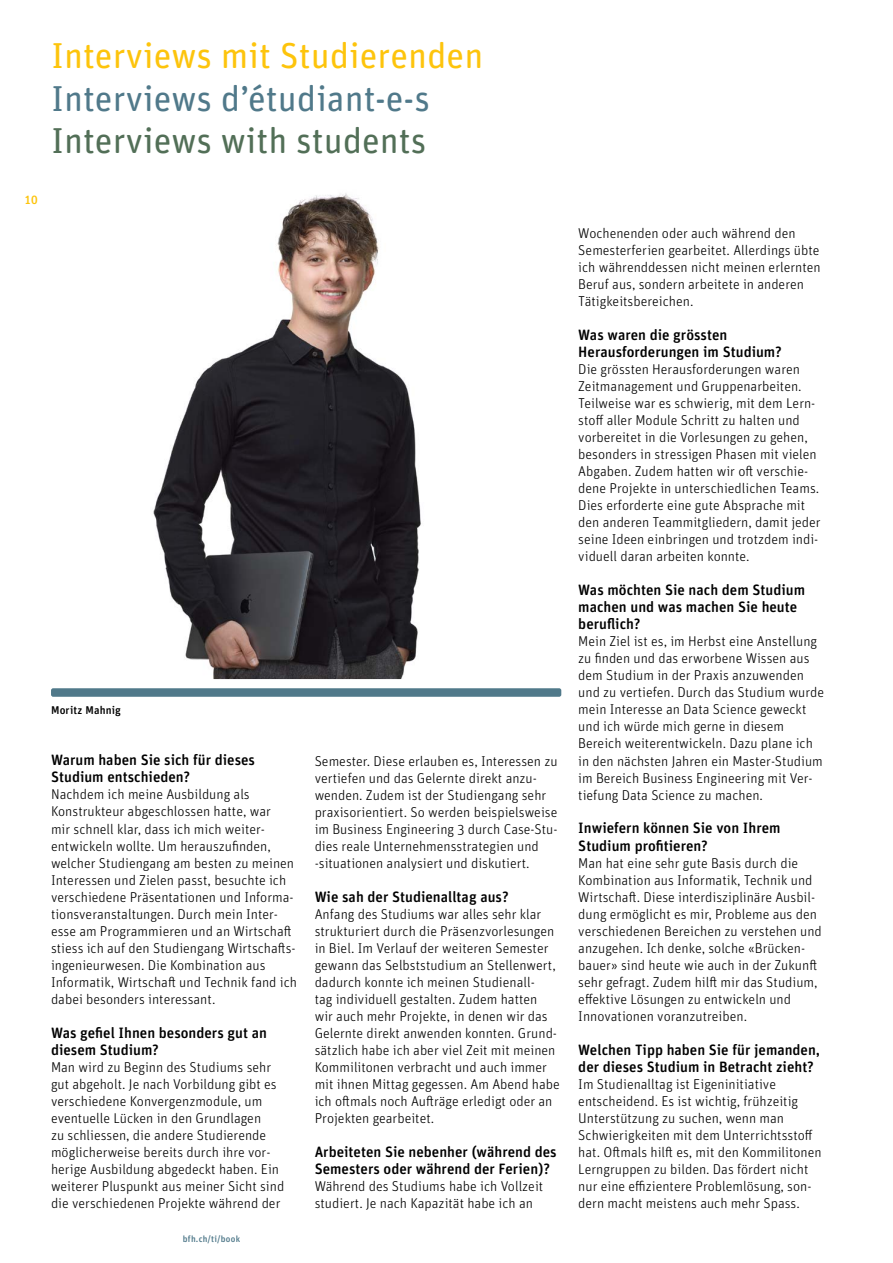
<style>
.page{position:relative;width:893px;height:1263px;background:#fff}
.page>*{position:absolute;margin:0;border:0;box-sizing:border-box;transform-origin:0 0}
.t1{font:36px "Unit Rounded Pro";color:#fdc40c}
.t2{font:36px "Unit Rounded Pro";color:#50798a}
.t3{font:36px "Unit Rounded Pro";color:#526f57}
.t4{font:500 15px/17px "Unit Rounded Pro";color:#000}
.t5{font:300 14.25px/17px "Unit Rounded Pro";color:#000}
.t6{font:500 12px "Unit Rounded Pro";color:#fdc40c}
.t7{font:500 11.25px "Unit Rounded Pro";letter-spacing:.015em;color:#000}
.t8{font:500 9px "Unit Rounded Pro";letter-spacing:.025em;color:#50798a}
</style>
<div class="page">
<img style="left:153px;top:193px;width:268px;height:486px">
<div style="left:51px;top:688px;width:510px;height:9px;background:#50798a;border-radius:2px"></div>
<h1 class="t1" style="left:51px;top:31px;width:434px">Interviews mit Studierenden</h1>
<h1 class="t2" style="left:51px;top:73px;width:381px">Interviews d’étudiant-e-s</h1>
<h1 class="t3" style="left:51px;top:116px;width:377px">Interviews with students</h1>
<p class="t6" style="left:24px;top:191px;width:15px">10</p>
<p class="t7" style="left:51px;top:702px;width:72px">Moritz Mahnig</p>
<p class="t4" style="left:51px;top:751px;width:206px">Warum haben Sie sich für dieses<br>Studium entschieden?</p>
<p class="t5" style="left:51px;top:786px;width:247px">Nachdem ich meine Ausbildung als Konstrukteur abgeschlossen hatte, war<br>mir schnell klar, dass ich mich weiter&shy;entwickeln wollte. Um herauszufinden, welcher Studiengang am besten zu meinen Interessen und Zielen passt, besuchte ich verschiedene Präsentationen und Informa&shy;tionsveranstaltungen. Durch mein Inter&shy;esse am Programmieren und an Wirtschaft stiess ich auf den Studiengang Wirtschafts&shy;ingenieurwesen. Die Kombination aus Informatik, Wirtschaft und Technik fand ich dabei besonders interessant.</p>
<p class="t4" style="left:51px;top:1023px;width:217px">Was gefiel Ihnen besonders gut an diesem Studium?</p>
<p class="t5" style="left:51px;top:1058px;width:235px">Man wird zu Beginn des Studiums sehr gut abgeholt. Je nach Vorbildung gibt es verschiedene Konvergenzmodule, um eventuelle Lücken in den Grundlagen<br>zu schliessen, die andere Studierende möglicherweise bereits durch ihre vor&shy;herige Ausbildung abgedeckt haben. Ein weiterer Pluspunkt aus meiner Sicht sind die verschiedenen Projekte während der</p>
<p class="t8" style="left:183px;top:1232px;width:59px">bfh.ch/ti/book</p>
<p class="t5" style="left:315px;top:752px;width:244px">Semester. Diese erlauben es, Interessen zu vertiefen und das Gelernte direkt anzu&shy;wenden. Zudem ist der Studiengang sehr praxisorientiert. So werden beispielsweise im Business Engineering 3 durch Case-Stu&shy;dies reale Unternehmensstrategien und -situationen analysiert und diskutiert.</p>
<p class="t4" style="left:315px;top:887px;width:196px">Wie sah der Studienalltag aus?</p>
<p class="t5" style="left:315px;top:905px;width:247px">Anfang des Studiums war alles sehr klar strukturiert durch die Präsenzvorlesungen in Biel. Im Verlauf der weiteren Semester gewann das Selbststudium an Stellenwert, dadurch konnte ich meinen Studienall-<br>tag individuell gestalten. Zudem hatten<br>wir auch mehr Projekte, in denen wir das Gelernte direkt anwenden konnten. Grund&shy;sätzlich habe ich aber viel Zeit mit meinen Kommilitonen verbracht und auch immer mit ihnen Mittag gegessen. Am Abend habe ich oftmals noch Aufträge erledigt oder an Projekten gearbeitet.</p>
<p class="t4" style="left:315px;top:1142px;width:244px">Arbeiteten Sie nebenher (während des<br>Semesters oder während der Ferien)?</p>
<p class="t5" style="left:315px;top:1177px;width:230px">Während des Studiums habe ich Vollzeit studiert. Je nach Kapazität habe ich an</p>
<p class="t5" style="left:578px;top:224px;width:244px">Wochenenden oder auch während den Semesterferien gearbeitet. Allerdings übte ich währenddessen nicht meinen erlernten Beruf aus, sondern arbeitete in anderen Tätigkeitsbereichen.</p>
<p class="t4" style="left:578px;top:326px;width:205px">Was waren die grössten<br>Herausforderungen im Studium?</p>
<p class="t5" style="left:578px;top:360px;width:244px">Die grössten Herausforderungen waren Zeitmanagement und Gruppenarbeiten.<br>Teilweise war es schwierig, mit dem Lern&shy;stoff aller Module Schritt zu halten und vorbereitet in die Vorlesungen zu gehen, besonders in stressigen Phasen mit vielen Abgaben. Zudem hatten wir oft verschie&shy;dene Projekte in unterschiedlichen Teams.<br>Dies erforderte eine gute Absprache mit den anderen Teammitgliedern, damit jeder seine Ideen einbringen und trotzdem indi&shy;viduell daran arbeiten konnte.</p>
<p class="t4" style="left:578px;top:581px;width:228px">Was möchten Sie nach dem Studium machen und was machen Sie heute beruflich?</p>
<p class="t5" style="left:578px;top:633px;width:247px">Mein Ziel ist es, im Herbst eine Anstellung zu finden und das erworbene Wissen aus dem Studium in der Praxis anzuwenden und zu vertiefen. Durch das Studium wurde mein Interesse an Data Science geweckt und ich würde mich gerne in diesem Bereich weiterentwickeln. Dazu plane ich in den nächsten Jahren ein Master-Studium im Bereich Business Engineering mit Ver&shy;tiefung Data Science zu machen.</p>
<p class="t4" style="left:578px;top:819px;width:204px">Inwiefern können Sie von Ihrem<br>Studium profitieren?</p>
<p class="t5" style="left:578px;top:854px;width:245px">Man hat eine sehr gute Basis durch die Kombination aus Informatik, Technik und Wirtschaft. Diese interdisziplinäre Ausbil&shy;dung ermöglicht es mir, Probleme aus den verschiedenen Bereichen zu verstehen und anzugehen. Ich denke, solche «Brücken&shy;bauer» sind heute wie auch in der Zukunft sehr gefragt. Zudem hilft mir das Studium, effektive Lösungen zu entwickeln und Innovationen voranzutreiben.</p>
<p class="t4" style="left:578px;top:1040px;width:243px">Welchen Tipp haben Sie für jemanden, der dieses Studium in Betracht zieht?</p>
<p class="t5" style="left:578px;top:1075px;width:245px">Im Studienalltag ist Eigeninitiative entscheidend. Es ist wichtig, frühzeitig Unterstützung zu suchen, wenn man Schwierigkeiten mit dem Unterrichtsstoff hat. Oftmals hilft es, mit den Kommilitonen Lerngruppen zu bilden. Das fördert nicht nur eine effizientere Problemlösung, son&shy;dern macht meistens auch mehr Spass.</p>
</div>
